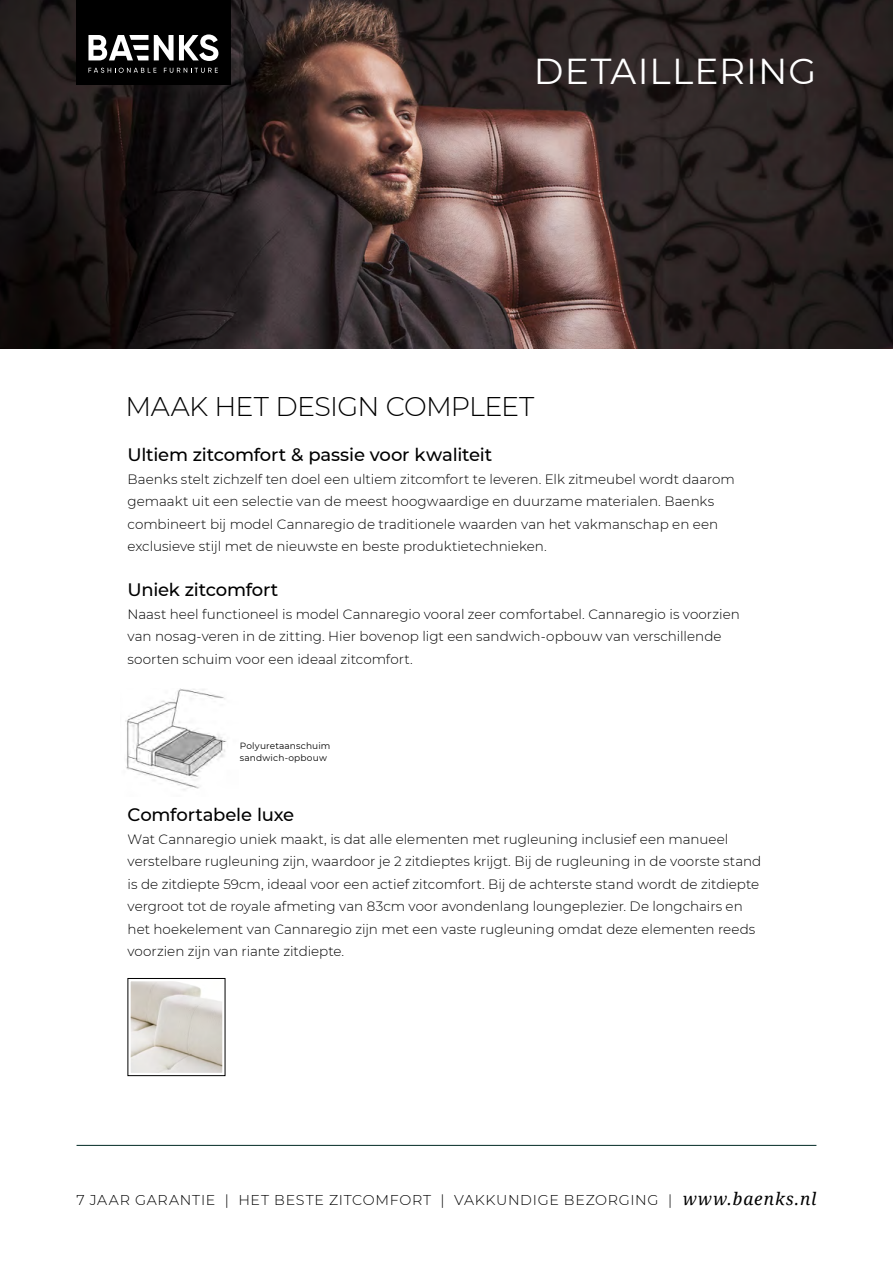
<style>
.page{position:relative;width:893px;height:1263px;background:#fff}
.page>*{position:absolute;margin:0;border:0;box-sizing:border-box;transform-origin:0 0}
.t1{font:36px "Montserrat";letter-spacing:.035em;color:#fff}
.t2{font:300 27px "Montserrat";letter-spacing:-.025em;color:#000}
.t3{font:500 18px "Montserrat";letter-spacing:-.01em;color:#000}
.t4{font:300 14.25px "Montserrat";letter-spacing:.05em;color:#000}
.t5{font:300 13.5px/22.5px "Montserrat";color:#000}
.t6{font:9px/12px "Montserrat";letter-spacing:.02em;color:#000}
.s1{font-family:"Noto Serif";font-weight:400;font-style:italic;font-size:17.25px}
</style>
<div class="page">
<hr style="left:77px;top:1145px;width:739px;height:1px;background:#002923">
<img style="left:0;top:0;width:893px;height:349px">
<img style="left:125px;top:688px;width:102px;height:102px">
<svg style="left:127px;top:978px;width:99px;height:99px;background:#d5d1cb"></svg>
<div style="left:77px;top:0;width:154px;height:85px;background:#000"></div>
<svg style="left:88px;top:34px;width:130px;height:39px"></svg>
<h1 class="t1" style="left:534px;top:47px;width:284px">DETAILLERING</h1>
<h2 class="t2" style="left:125px;top:388px;width:410px">MAAK HET DESIGN COMPLEET</h2>
<h3 class="t3" style="left:128px;top:442px;width:366px">Ultiem zitcomfort &amp; passie voor kwaliteit</h3>
<p class="t5" style="left:128px;top:467px;width:609px">Baenks stelt zichzelf ten doel een ultiem zitcomfort te leveren. Elk zitmeubel wordt daarom gemaakt uit een selectie van de meest hoogwaardige en duurzame materialen. Baenks combineert bij model Cannaregio de traditionele waarden van het vakmanschap en een exclusieve stijl met de nieuwste en beste produktietechnieken.</p>
<h3 class="t3" style="left:128px;top:577px;width:152px">Uniek zitcomfort</h3>
<p class="t5" style="left:128px;top:602px;width:614px">Naast heel functioneel is model Cannaregio vooral zeer comfortabel. Cannaregio is voorzien van nosag-veren in de zitting. Hier bovenop ligt een sandwich-opbouw van verschillende soorten schuim voor een ideaal zitcomfort.</p>
<p class="t6" style="left:240px;top:740px;width:92px">Polyuretaanschuim sandwich-opbouw</p>
<h3 class="t3" style="left:128px;top:802px;width:168px">Comfortabele luxe</h3>
<p class="t5" style="left:128px;top:827px;width:635px">Wat Cannaregio uniek maakt, is dat alle elementen met rugleuning inclusief een manueel verstelbare rugleuning zijn, waardoor je 2 zitdieptes krijgt. Bij de rugleuning in de voorste stand is de zitdiepte 59cm, ideaal voor een actief zitcomfort. Bij de achterste stand wordt de zitdiepte vergroot tot de royale afmeting van 83cm voor avondenlang loungeplezier. De longchairs en het hoekelement van Cannaregio zijn met een vaste rugleuning omdat deze elementen reeds voorzien zijn van riante zitdiepte.</p>
<p class="t4" style="left:76px;top:1190px;width:741px">7 JAAR GARANTIE | HET BESTE ZITCOMFORT | VAKKUNDIGE BEZORGING | <span class="s1">www.baenks.nl</span></p>
</div>
